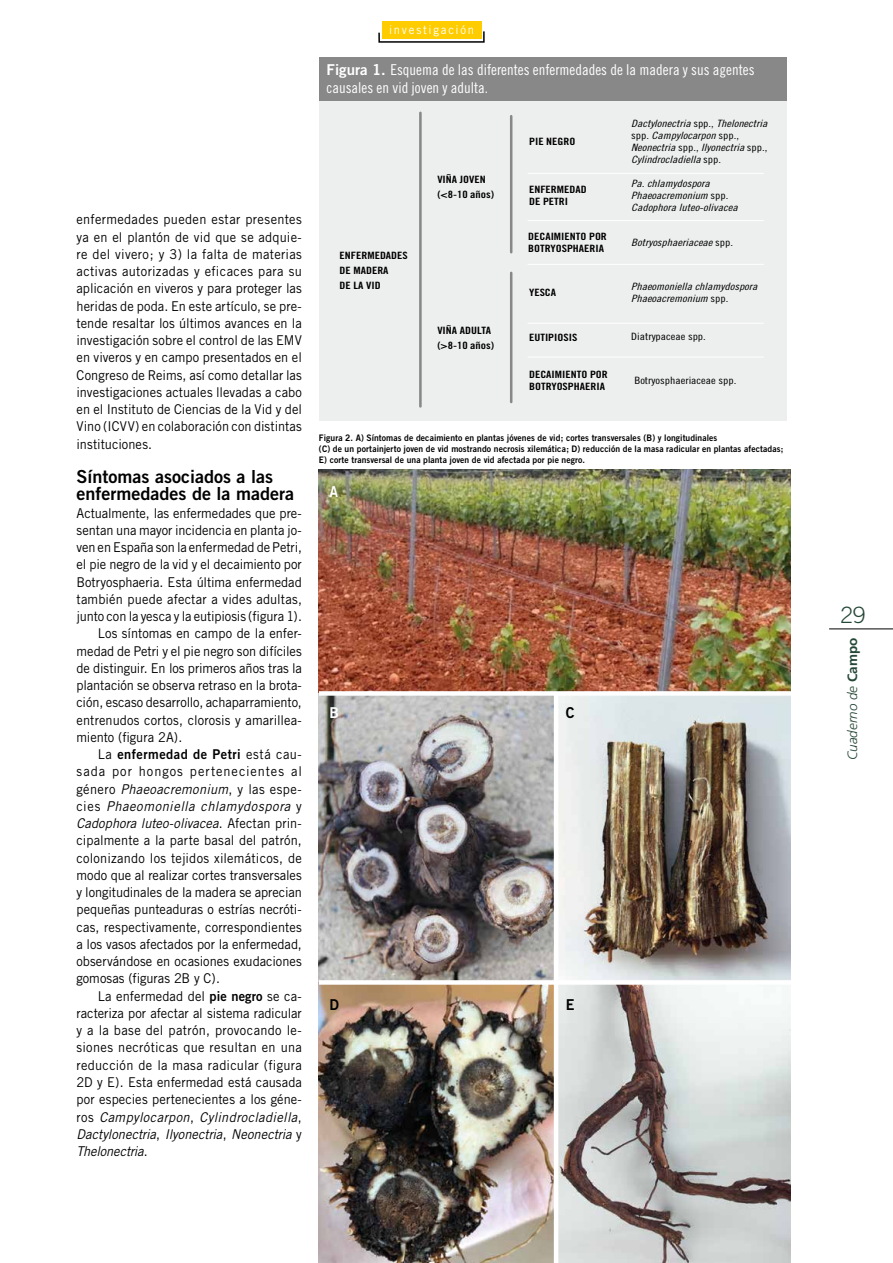
<style>
.page{position:relative;width:893px;height:1263px;background:#fff}
.page>*{position:absolute;margin:0;border:0;box-sizing:border-box;transform-origin:0 0}
.t1{font:300 22.5px "Trade Gothic";color:#254736}
.t2{font:18px/17.2px "Trade Gothic Bold Two";color:#000}
.t3{font:15px/18px "Trade Gothic Cond Eighteen";color:#fff}
.t4{font:15px "Trade Gothic Bold Two";color:#000;scale:.95 1}
.t5{font:15px "Trade Gothic Bold Two";color:#fff;scale:.95 1}
.t6{font:13.5px/17.2px "Trade Gothic";color:#000;text-align:justify;scale:.95 1}
.t7{font:13.5px "Trade Gothic Bold Two";letter-spacing:.035em;color:#000;scale:.95 1}
.t8{font:italic 300 13.5px "Frutiger";color:#254736}
.t9{font:12px "Trade Gothic";letter-spacing:.15em;color:#fff;scale:.95 1}
.t10{font:10.05px/12px "Trade Gothic Cond Eighteen Obl";color:#000;scale:1.18 1}
.t11{font:10.05px/15px "Trade Gothic Bold Cond Twenty";color:#000;scale:1.18 1}
.t12{font:10.05px "Trade Gothic Cond Eighteen";color:#000;scale:1.18 1}
.t13{font:9px/11.2px "Trade Gothic Bold Two";letter-spacing:.01em;color:#000;scale:.95 1}
.s1{font-family:"Trade Gothic"}
.s2{font-style:italic}
.s3{font-family:"Trade Gothic Bold Two"}
.s4{font-family:"Trade Gothic Cond Eighteen"}
.s5{font-weight:700;font-style:normal}
</style>
<div class="page">
<hr style="left:829px;top:628px;width:64px;height:1px;background:#000">
<svg style="left:378px;top:30px;width:107px;height:13px"></svg>
<div style="left:382px;top:21px;width:99px;height:18px;background:#fc0"></div>
<div style="left:319px;top:98px;width:468px;height:323px;background:#edeeee"></div>
<div style="left:319px;top:57px;width:468px;height:44px;background:#888"></div>
<hr style="left:419px;top:113px;width:3px;height:293px;background:#888">
<hr style="left:510px;top:116px;width:2px;height:136px;background:#888">
<hr style="left:510px;top:273px;width:2px;height:129px;background:#888">
<hr style="left:528px;top:173px;width:235px;height:1px;background:#fff">
<hr style="left:528px;top:220px;width:235px;height:1px;background:#fff">
<hr style="left:528px;top:264px;width:235px;height:1px;background:#fff">
<hr style="left:528px;top:323px;width:235px;height:1px;background:#fff">
<hr style="left:528px;top:357px;width:235px;height:1px;background:#fff">
<img style="left:319px;top:470px;width:472px;height:510px">
<img style="left:319px;top:985px;width:472px;height:278px">
<div style="left:319px;top:691px;width:478px;height:5px;background:#fff"></div>
<hr style="left:554px;top:694px;width:4px;height:569px;background:#fff">
<p class="t6" style="left:77px;top:211px;width:239px">enfermedades pueden estar presentes ya en el plantón de vid que se adquie&shy;re del vivero; y 3) la falta de materias activas autorizadas y eficaces para su aplicación en viveros y para proteger las heridas de poda. En este artículo, se pre&shy;tende resaltar los últimos avances en la investigación sobre el control de las EMV en viveros y en campo presentados en el Congreso de Reims, así como detallar las investigaciones actuales llevadas a cabo en el Instituto de Ciencias de la Vid y del Vino (ICVV) en colaboración con distintas instituciones.</p>
<h2 class="t2" style="left:77px;top:468px;width:219px">Síntomas asociados a las enfermedades de la madera</h2>
<p class="t6" style="left:77px;top:504px;width:239px">Actualmente, las enfermedades que pre-</p>
<p class="t6" style="left:77px;top:521px;width:239px">sentan una mayor incidencia en planta jo-</p>
<p class="t6" style="left:77px;top:538px;width:239px">ven en España son la enfermedad de Petri,</p>
<p class="t6" style="left:77px;top:556px;width:239px">el pie negro de la vid y el decaimiento por</p>
<p class="t6" style="left:77px;top:573px;width:239px">Botryosphaeria. Esta última enfermedad</p>
<p class="t6" style="left:77px;top:590px;width:239px">también puede afectar a vides adultas,</p>
<p class="t6" style="left:77px;top:607px;width:239px">junto con la yesca y la eutipiosis (figura 1).</p>
<p class="t6" style="left:98px;top:625px;width:216px">Los síntomas en campo de la enfer-</p>
<p class="t6" style="left:77px;top:642px;width:239px">medad de Petri y el pie negro son difíciles</p>
<p class="t6" style="left:77px;top:659px;width:239px">de distinguir. En los primeros años tras la</p>
<p class="t6" style="left:77px;top:676px;width:239px">plantación se observa retraso en la brota-</p>
<p class="t6" style="left:77px;top:694px;width:239px">ción, escaso desarrollo, achaparramiento,</p>
<p class="t6" style="left:77px;top:711px;width:239px">entrenudos cortos, clorosis y amarillea-</p>
<p class="t6" style="left:77px;top:728px;width:113px">miento (figura 2A).</p>
<p class="t7" style="left:98px;top:746px;width:216px"><span class="s1">La</span> enfermedad de Petri <span class="s1">está cau-</span></p>
<p class="t6" style="left:77px;top:763px;width:239px">sada por hongos pertenecientes al género <span class="s2">Phaeoacremonium</span>, y las espe&shy;cies <span class="s2">Phaeomoniella chlamydospora</span> y <span class="s2">Cadophora luteo-olivacea</span>. Afectan prin&shy;cipalmente a la parte basal del patrón, colonizando los tejidos xilemáticos, de modo que al realizar cortes transversales y longitudinales de la madera se aprecian pequeñas punteaduras o estrías necróti&shy;cas, respectivamente, correspondientes a los vasos afectados por la enfermedad, observándose en ocasiones exudaciones gomosas (figuras 2B y C).</p>
<p class="t6" style="left:76px;top:987px;width:239px;text-indent:21px">La enfermedad del <span class="s3">pie negro</span> se ca&shy;racteriza por afectar al sistema radicular y a la base del patrón, provocando le&shy;siones necróticas que resultan en una reducción de la masa radicular (figura 2D y E). Esta enfermedad está causada por especies pertenecientes a los géne&shy;ros <span class="s2">Campylocarpon</span>, <span class="s2">Cylindrocladiella</span>, <span class="s2">Dactylonectria</span>, <span class="s2">Ilyonectria</span>, <span class="s2">Neonectria</span> y <span class="s2">Thelonectria</span>.</p>
<p class="t9" style="left:389px;top:23px;width:91px">investigación</p>
<p class="t3" style="left:327px;top:60px;width:429px"><span class="s3">Figura 1.</span> Esquema de las diferentes enfermedades de la madera y sus agentes causales en vid joven y adulta.</p>
<p class="t11" style="left:340px;top:248px;width:59px">ENFERMEDADES<br>DE MADERA<br>DE LA VID</p>
<p class="t11" style="left:437px;top:172px;width:50px">VIÑA JOVEN (&lt;8-10 años)</p>
<p class="t11" style="left:437px;top:322px;width:50px">VIÑA ADULTA (&gt;8-10 años)</p>
<p class="t11" style="left:529px;top:134px;width:41px">PIE NEGRO</p>
<p class="t11" style="left:529px;top:184px;width:50px;line-height:12px">ENFERMEDAD<br>DE PETRI</p>
<p class="t11" style="left:528px;top:230px;width:68px;line-height:12px">DECAIMIENTO POR<br>BOTRYOSPHAERIA</p>
<p class="t11" style="left:529px;top:285px;width:24px">YESCA</p>
<p class="t11" style="left:529px;top:330px;width:42px">EUTIPIOSIS</p>
<p class="t11" style="left:529px;top:368px;width:68px;line-height:12px">DECAIMIENTO POR<br>BOTRYOSPHAERIA</p>
<p class="t10" style="left:631px;top:117px;width:117px">Dactylonectria <span class="s4">spp.,</span> Thelonectria <span class="s4">spp.</span> Campylocarpon <span class="s4">spp.,<br></span>Neonectria <span class="s4">spp.,</span> Ilyonectria <span class="s4">spp.,<br></span>Cylindrocladiella <span class="s4">spp.</span></p>
<p class="t10" style="left:631px;top:177px;width:92px">Pa. chlamydospora<br>Phaeoacremonium <span class="s4">spp.<br></span>Cadophora luteo-olivacea</p>
<p class="t10" style="left:631px;top:237px;width:88px">Botryosphaeriaceae <span class="s4">spp.</span></p>
<p class="t10" style="left:631px;top:280px;width:109px">Phaeomoniella chlamydospora<br>Phaeoacremonium <span class="s4">spp.</span></p>
<p class="t12" style="left:631px;top:330px;width:65px">Diatrypaceae spp.</p>
<p class="t12" style="left:634px;top:375px;width:88px">Botryosphaeriaceae spp.</p>
<p class="t13" style="left:319px;top:432px;width:491px">Figura 2. A) Síntomas de decaimiento en plantas jóvenes de vid; cortes transversales (B) y longitudinales<br>(C) de un portainjerto joven de vid mostrando necrosis xilemática; D) reducción de la masa radicular en plantas afectadas;<br>E) corte transversal de una planta joven de vid afectada por pie negro.</p>
<p class="t5" style="left:329px;top:483px;width:11px">A</p>
<p class="t5" style="left:329px;top:703px;width:12px">B</p>
<p class="t4" style="left:329px;top:995px;width:12px">D</p>
<p class="t4" style="left:566px;top:703px;width:11px">C</p>
<p class="t4" style="left:566px;top:995px;width:11px">E</p>
<h1 class="t1" style="left:840px;top:601px;width:27px">29</h1>
<p class="t8" style="left:845px;top:760px;width:124px;rotate:-90deg">Cuaderno de <span class="s5">Campo</span></p>
</div>
